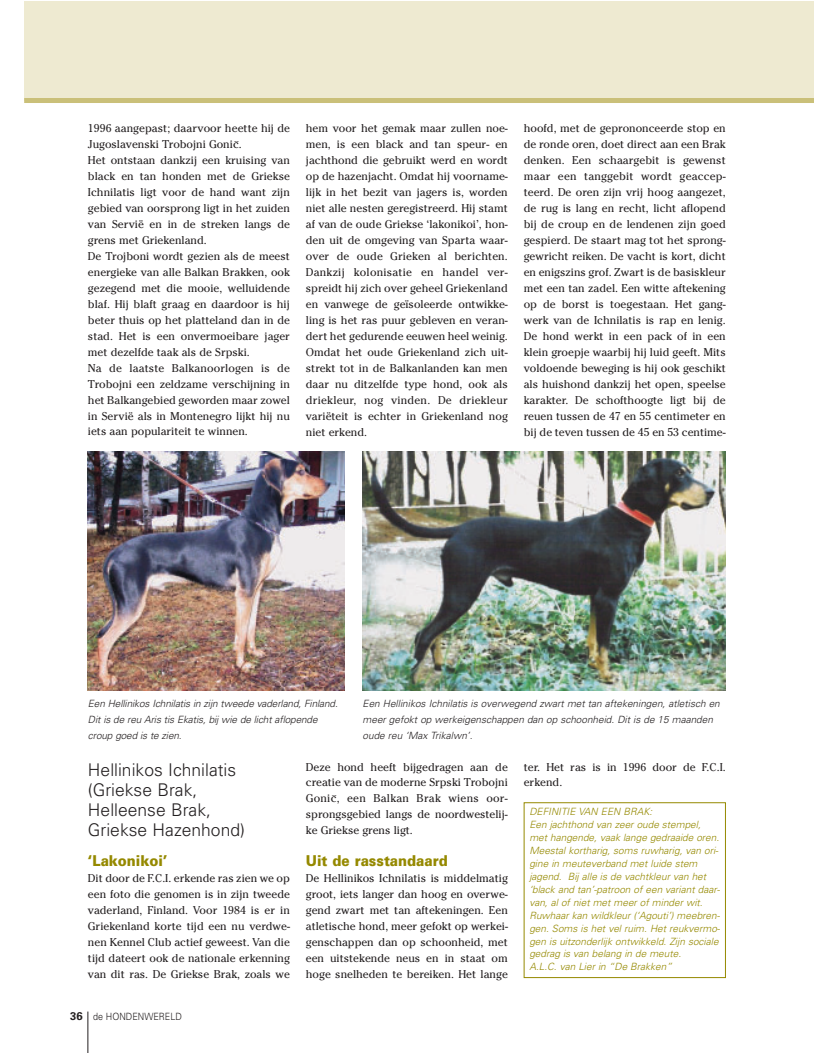
<style>
.page{position:relative;width:815px;height:1053px;background:#fff}
.page>*{position:absolute;margin:0;border:0;box-sizing:border-box;transform-origin:0 0}
.t1{font:300 17.5px/20px "Univers";color:#231f20}
.t2{font:900 15px "Univers";color:#958900;scale:.9 1}
.t3{font:11.25px/16px "Cheltenham";color:#231f20;text-align:justify}
.t4{font:italic 300 10px/12.9px "Univers";color:#958900}
.t5{font:italic 300 10px/16px "Univers";color:#231f20}
.t6{font:300 10px "Univers";color:#231f20;scale:.9 1}
.s1{font-weight:700;font-size:11.25px}
</style>
<div class="page">
<div style="left:24px;top:1px;width:790px;height:99px;background:#eeead1"></div>
<hr style="left:88px;top:1011px;width:1px;height:41px;background:#231f20">
<div style="left:24px;top:98px;width:790px;height:5px;background:#cac079"></div>
<div style="left:524px;top:802px;width:202px;height:175px;border:1px solid #958900"></div>
<img style="left:88px;top:451px;width:257px;height:239px">
<img style="left:363px;top:451px;width:363px;height:239px">
<p class="t3" style="left:88px;top:122px;width:203px;text-align:left">1996 aangepast; daarvoor heette hij de Jugoslavenski Trobojni Goni .<br>Het ontstaan dankzij een kruising van black en tan honden met de Griekse Ichnilatis ligt voor de hand want zijn gebied van oorsprong ligt in het zuiden van Servië en in de streken langs de grens met Griekenland.<br>De Trojboni wordt gezien als de meest energieke van alle Balkan Brakken, ook gezegend met die mooie, welluidende blaf. Hij blaft graag en daardoor is hij beter thuis op het platteland dan in de stad. Het is een onvermoeibare jager met dezelfde taak als de Srpski.<br>Na de laatste Balkanoorlogen is de Trobojni een zeldzame verschijning in het Balkangebied geworden maar zowel in Servië als in Montenegro lijkt hij nu iets aan populariteit te winnen.</p>
<p class="t3" style="left:233px;top:138px;width:8px">cˇ</p>
<p class="t3" style="left:306px;top:122px;width:204px">hem voor het gemak maar zullen noe&shy;men, is een black and tan speur- en jachthond die gebruikt werd en wordt op de hazenjacht. Omdat hij voorname&shy;lijk in het bezit van jagers is, worden niet alle nesten geregistreerd. Hij stamt af van de oude Griekse ‘lakonikoi’, hon&shy;den uit de omgeving van Sparta waar&shy;over de oude Grieken al berichten.<br>Dankzij kolonisatie en handel ver&shy;spreidt hij zich over geheel Griekenland en vanwege de geïsoleerde ontwikke&shy;ling is het ras puur gebleven en veran&shy;dert het gedurende eeuwen heel weinig.<br>Omdat het oude Griekenland zich uit&shy;strekt tot in de Balkanlanden kan men daar nu ditzelfde type hond, ook als driekleur, nog vinden. De driekleur variëteit is echter in Griekenland nog niet erkend.</p>
<p class="t3" style="left:524px;top:122px;width:203px">hoofd, met de geprononceerde stop en de ronde oren, doet direct aan een Brak denken. Een schaargebit is gewenst maar een tanggebit wordt geaccep&shy;teerd. De oren zijn vrij hoog aangezet, de rug is lang en recht, licht aflopend bij de croup en de lendenen zijn goed gespierd. De staart mag tot het sprong&shy;gewricht reiken. De vacht is kort, dicht en enigszins grof. Zwart is de basiskleur met een tan zadel. Een witte aftekening op de borst is toegestaan. Het gang&shy;werk van de Ichnilatis is rap en lenig.<br>De hond werkt in een pack of in een klein groepje waarbij hij luid geeft. Mits voldoende beweging is hij ook geschikt als huishond dankzij het open, speelse karakter. De schofthoogte ligt bij de reuen tussen de 47 en 55 centimeter en bij de teven tussen de 45 en 53 centime-</p>
<p class="t5" style="left:88px;top:696px;width:251px">Een Hellinikos Ichnilatis in zijn tweede vaderland, Finland.<br>Dit is de reu Aris tis Ekatis, bij wie de licht aflopende croup goed is te zien.</p>
<p class="t5" style="left:363px;top:696px;width:359px">Een Hellinikos Ichnilatis is overwegend zwart met tan aftekeningen, atletisch en meer gefokt op werkeigenschappen dan op schoonheid. Dit is de 15 maanden oude reu ‘Max Trikalwn’.</p>
<h1 class="t1" style="left:88px;top:761px;width:159px">Hellinikos Ichnilatis (Griekse Brak,<br>Helleense Brak,<br>Griekse Hazenhond)</h1>
<h2 class="t2" style="left:88px;top:855px;width:90px">‘Lakonikoi’</h2>
<p class="t3" style="left:88px;top:871px;width:203px">Dit door de F.C.I. erkende ras zien we op een foto die genomen is in zijn tweede vaderland, Finland. Voor 1984 is er in Griekenland korte tijd een nu verdwe&shy;nen Kennel Club actief geweest. Van die tijd dateert ook de nationale erkenning van dit ras. De Griekse Brak, zoals we</p>
<p class="t6" style="left:70px;top:1012px;width:126px"><span class="s1">36</span> de HONDENWERELD</p>
<p class="t3" style="left:306px;top:759px;width:203px">Deze hond heeft bijgedragen aan de creatie van de moderne Srpski Trobojni Goni , een Balkan Brak wiens oor&shy;sprongsgebied langs de noordwestelij&shy;ke Griekse grens ligt.</p>
<h2 class="t2" style="left:306px;top:855px;width:159px">Uit de rasstandaard</h2>
<p class="t3" style="left:306px;top:871px;width:204px">De Hellinikos Ichnilatis is middelmatig groot, iets langer dan hoog en overwe&shy;gend zwart met tan aftekeningen. Een atletische hond, meer gefokt op werkei&shy;genschappen dan op schoonheid, met een uitstekende neus en in staat om hoge snelheden te bereiken. Het lange</p>
<p class="t3" style="left:331px;top:791px;width:8px">cˇ</p>
<p class="t3" style="left:524px;top:759px;width:203px">ter. Het ras is in 1996 door de F.C.I. erkend.</p>
<p class="t4" style="left:529px;top:806px;width:192px">DEFINITIE VAN EEN BRAK:<br>Een jachthond van zeer oude stempel, met hangende, vaak lange gedraaide oren.<br>Meestal kortharig, soms ruwharig, van ori&shy;gine in meuteverband met luide stem jagend. Bij alle is de vachtkleur van het ‘black and tan’-patroon of een variant daar&shy;van, al of niet met meer of minder wit.<br>Ruwhaar kan wildkleur (‘Agouti’) meebren&shy;gen. Soms is het vel ruim. Het reukvermo&shy;gen is uitzonderlijk ontwikkeld. Zijn sociale gedrag is van belang in de meute.<br>A.L.C. van Lier in “De Brakken”</p>
</div>
